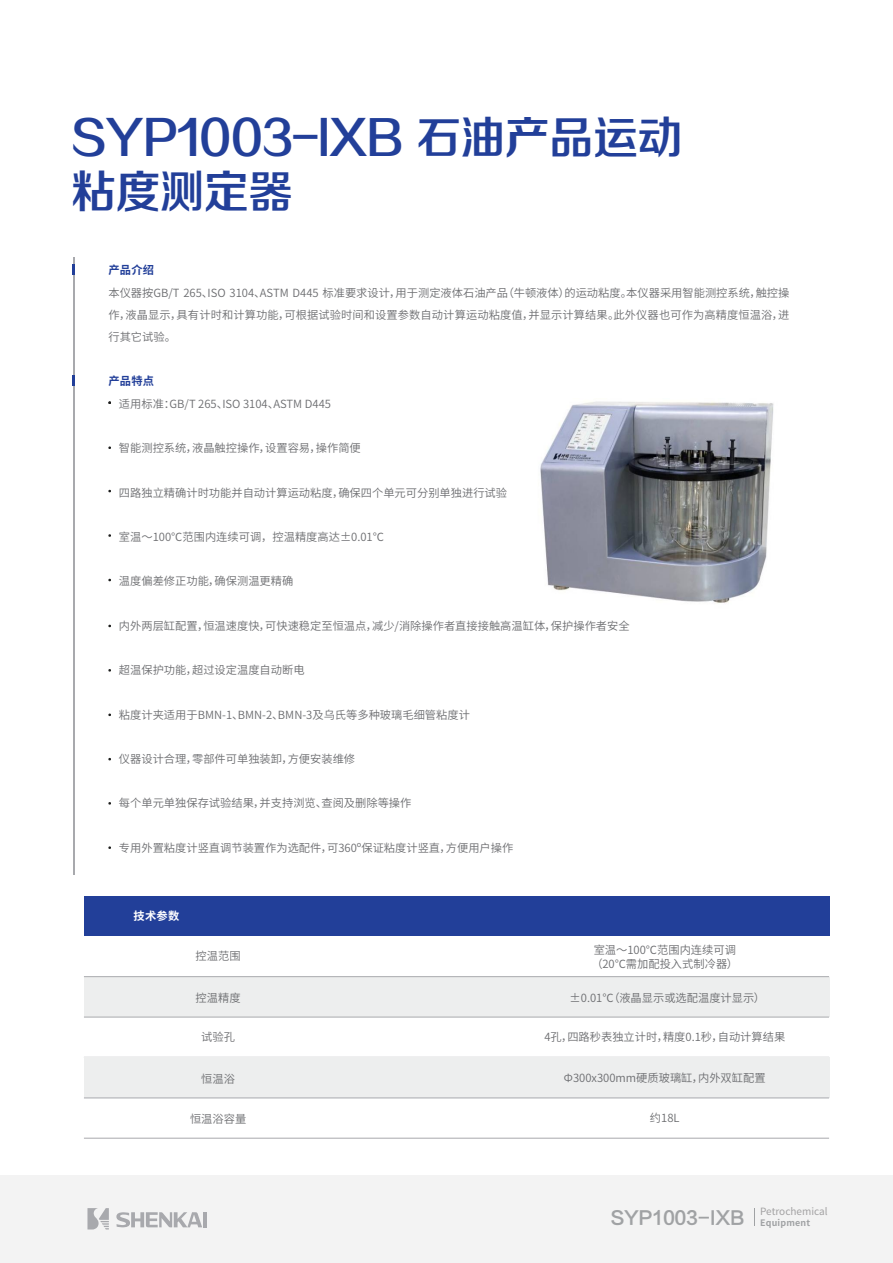
<style>
.page{position:relative;width:893px;height:1263px;background:#fff}
.page>*{position:absolute;margin:0;border:0;box-sizing:border-box;transform-origin:0 0}
.t1{font:45.15px/54.2px "FZZZHONGJW GB1 0";letter-spacing:-.02em;color:#223f99}
.t2{font:18.15px "FZLTZHK GBK1 0";letter-spacing:-.02em;color:#a0a2a4}
.t3{font:11.25px/22.2px "Source Han Sans CN";color:#6c6d70;text-align:justify}
.t4{font:700 11.25px "Source Han Sans CN";letter-spacing:.02em;color:#223f99}
.t5{font:700 11.25px "Source Han Sans CN";color:#fff}
.t6{font:10.05px "Source Han Sans CN";color:#a2a1a2}
</style>
<div class="page">
<hr style="left:73px;top:257px;width:1px;height:617px;background:#a8a9ad">
<svg style="left:72px;top:264px;width:3px;height:11px"></svg>
<svg style="left:72px;top:375px;width:3px;height:11px"></svg>
<div style="left:84px;top:977px;width:745px;height:40px;background:#edeeee"></div>
<hr style="left:84px;top:1017px;width:745px;height:1px;background:#a8a9ad">
<div style="left:84px;top:896px;width:745px;height:40px;background:#223f99"></div>
<hr style="left:84px;top:976px;width:745px;height:1px;background:#a8a9ad">
<div style="left:84px;top:1057px;width:745px;height:41px;background:#edeeee"></div>
<hr style="left:84px;top:1138px;width:745px;height:1px;background:#a8a9ad">
<hr style="left:84px;top:1098px;width:745px;height:1px;background:#a8a9ad">
<div style="left:0;top:1175px;width:893px;height:88px;background:#f3f3f3"></div>
<svg style="left:87px;top:1208px;width:22px;height:21px"></svg>
<hr style="left:203px;top:1212px;width:4px;height:15px;background:#a8a9ad">
<svg style="left:116px;top:1212px;width:86px;height:15px"></svg>
<img style="left:540px;top:401px;width:234px;height:203px">
<h1 class="t1" style="left:71px;top:113px;width:613px">SYP1003-IXB 石油产品运动粘度测定器</h1>
<p class="t4" style="left:108px;top:264px;width:47px">产品介绍</p>
<p class="t3" style="left:108px;top:282px;width:682px">本仪器按GB/T 265、ISO 3104、ASTM D445 标准要求设计，用于测定液体石油产品（牛顿液体）的运动粘度。本仪器采用智能测控系统，触控操作，液晶显示，具有计时和计算功能，可根据试验时间和设置参数自动计算运动粘度值，并显示计算结果。此外仪器也可作为高精度恒温浴，进行其它试验。</p>
<p class="t4" style="left:108px;top:375px;width:47px">产品特点</p>
<p class="t3" style="left:119px;top:393px;width:214px">适用标准：GB/T 265、ISO 3104、ASTM D445</p>
<p class="t3" style="left:119px;top:437px;width:243px">智能测控系统，液晶触控操作，设置容易，操作简便</p>
<p class="t3" style="left:119px;top:482px;width:390px">四路独立精确计时功能并自动计算运动粘度，确保四个单元可分别单独进行试验</p>
<p class="t3" style="left:119px;top:526px;width:267px">室温～100℃范围内连续可调，控温精度高达±0.01℃</p>
<p class="t3" style="left:119px;top:570px;width:176px">温度偏差修正功能，确保测温更精确</p>
<p class="t3" style="left:119px;top:615px;width:512px">内外两层缸配置，恒温速度快，可快速稳定至恒温点，减少/消除操作者直接接触高温缸体，保护操作者安全</p>
<p class="t3" style="left:119px;top:659px;width:187px">超温保护功能，超过设定温度自动断电</p>
<p class="t3" style="left:119px;top:704px;width:352px">粘度计夹适用于BMN-1、BMN-2、BMN-3及乌氏等多种玻璃毛细管粘度计</p>
<p class="t3" style="left:119px;top:748px;width:238px">仪器设计合理，零部件可单独装卸，方便安装维修</p>
<p class="t3" style="left:119px;top:792px;width:294px">每个单元单独保存试验结果，并支持浏览、查阅及删除等操作</p>
<p class="t3" style="left:119px;top:837px;width:396px">专用外置粘度计竖直调节装置作为选配件，可360º保证粘度计竖直，方便用户操作</p>
<p class="t5" style="left:134px;top:910px;width:47px">技术参数</p>
<p class="t3" style="left:196px;top:945px;width:46px">控温范围</p>
<p class="t3" style="left:591px;top:944px;width:148px;line-height:13.2px">室温～100℃范围内连续可调（20℃需加配投入式制冷器）</p>
<p class="t3" style="left:196px;top:987px;width:46px">控温精度</p>
<p class="t3" style="left:201px;top:1026px;width:35px">试验孔</p>
<p class="t3" style="left:570px;top:987px;width:197px">±0.01℃（液晶显示或选配温度计显示）</p>
<p class="t3" style="left:544px;top:1026px;width:242px">4孔，四路秒表独立计时，精度0.1秒，自动计算结果</p>
<p class="t3" style="left:201px;top:1067px;width:35px">恒温浴</p>
<p class="t3" style="left:190px;top:1108px;width:58px">恒温浴容量</p>
<p class="t3" style="left:564px;top:1067px;width:203px">Ф300x300mm硬质玻璃缸，内外双缸配置</p>
<p class="t3" style="left:650px;top:1107px;width:31px">约18L</p>
<p class="t6" style="left:760px;top:1206px;width:69px">Petrochemical</p>
<h2 class="t2" style="left:610px;top:1208px;width:201px">SYP1003-IXB <sub>Equipment</sub></h2>
</div>
